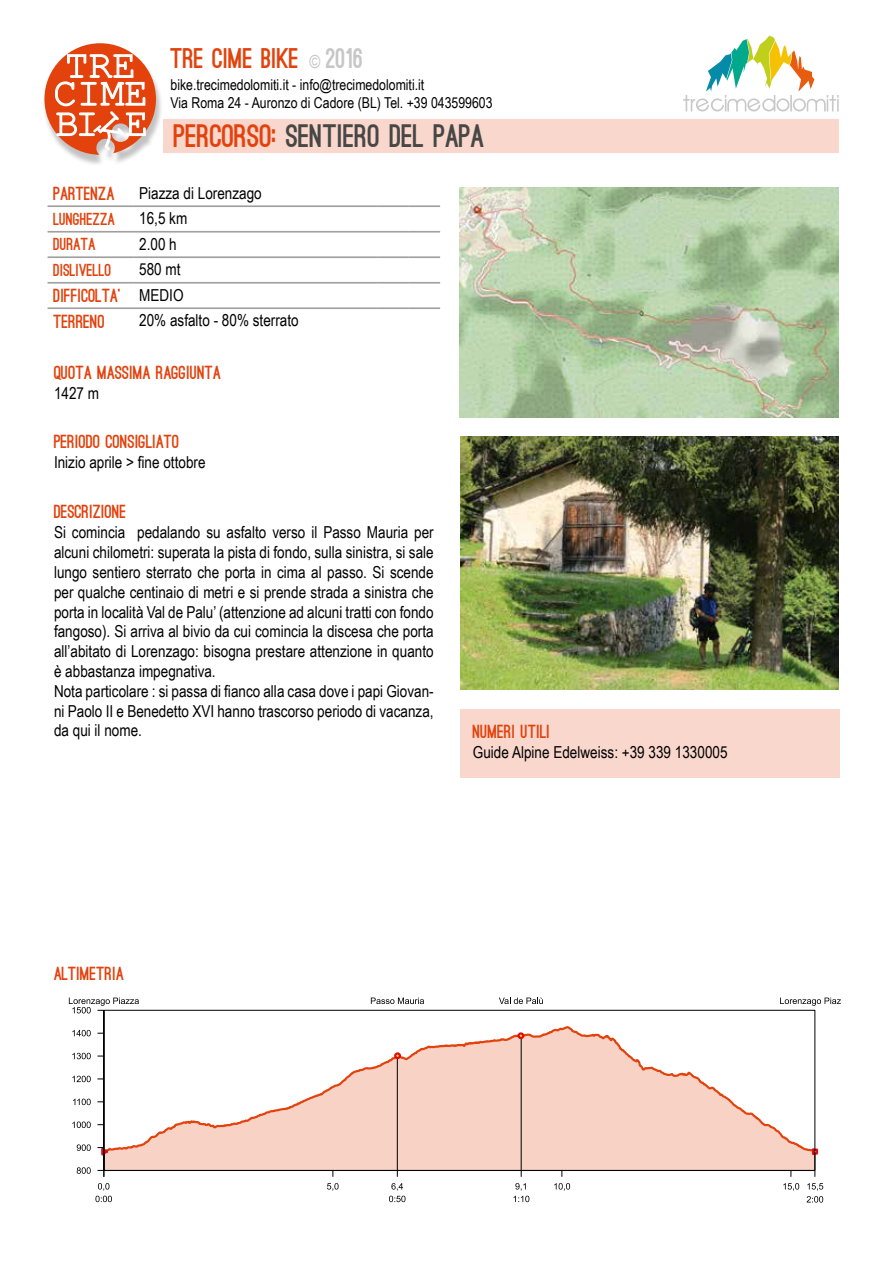
<style>
.page{position:relative;width:893px;height:1263px;background:#fff}
.page>*{position:absolute;margin:0;border:0;box-sizing:border-box;transform-origin:0 0}
.t1{font:900 30.9px "Ostrich Sans";color:#474746}
.t2{font:900 27px "Ostrich Sans";color:#e3420d}
.t3{font:900 18px/25.5px "Ostrich Sans";color:#e3420d}
.t4{font:16.5px/19.8px "Arial Narrow";color:#000}
.t5{font:900 16.5px "Ostrich Sans";color:#e3420d}
.t6{font:15px/18px "Arial Narrow";color:#000}
.s1{font-family:"Arial Narrow";font-weight:400;font-style:italic;font-size:18px;color:#c6c6c6}
.s2{color:#c6c6c6}
.s3{color:#e3420d}
.s4{font-family:"Arial Narrow";font-weight:400;font-size:16.5px;color:#000}
</style>
<div class="page">
<div style="left:43px;top:47px;width:120px;height:119px;background:#000;opacity:.24"></div>
<svg style="left:44px;top:43px;width:112px;height:111px"></svg>
<div style="left:163px;top:119px;width:676px;height:34px;background:#f9d7cc"></div>
<svg style="left:683px;top:35px;width:156px;height:77px"></svg>
<div style="left:460px;top:709px;width:380px;height:68px;background:#f9d7cc"></div>
<img style="left:459px;top:187px;width:379px;height:231px">
<img style="left:460px;top:437px;width:379px;height:253px">
<hr style="left:48px;top:206px;width:85px;height:1px;background:#9d9d9c">
<hr style="left:133px;top:206px;width:245px;height:1px;background:#9d9d9c">
<hr style="left:378px;top:206px;width:30px;height:1px;background:#9d9d9c">
<hr style="left:408px;top:206px;width:32px;height:1px;background:#9d9d9c">
<hr style="left:48px;top:231px;width:85px;height:1px;background:#9d9d9c">
<hr style="left:48px;top:232px;width:85px;height:1px;background:#9d9d9c">
<hr style="left:133px;top:231px;width:245px;height:1px;background:#9d9d9c">
<hr style="left:133px;top:232px;width:245px;height:1px;background:#9d9d9c">
<hr style="left:378px;top:231px;width:30px;height:1px;background:#9d9d9c">
<hr style="left:378px;top:232px;width:30px;height:1px;background:#9d9d9c">
<hr style="left:408px;top:231px;width:32px;height:1px;background:#9d9d9c">
<hr style="left:408px;top:232px;width:32px;height:1px;background:#9d9d9c">
<hr style="left:48px;top:257px;width:85px;height:1px;background:#9d9d9c">
<hr style="left:133px;top:257px;width:245px;height:1px;background:#9d9d9c">
<hr style="left:378px;top:257px;width:30px;height:1px;background:#9d9d9c">
<hr style="left:408px;top:257px;width:32px;height:1px;background:#9d9d9c">
<hr style="left:48px;top:282px;width:85px;height:1px;background:#9d9d9c">
<hr style="left:48px;top:283px;width:85px;height:1px;background:#9d9d9c">
<hr style="left:133px;top:282px;width:245px;height:1px;background:#9d9d9c">
<hr style="left:133px;top:283px;width:245px;height:1px;background:#9d9d9c">
<hr style="left:378px;top:282px;width:30px;height:1px;background:#9d9d9c">
<hr style="left:378px;top:283px;width:30px;height:1px;background:#9d9d9c">
<hr style="left:408px;top:282px;width:32px;height:1px;background:#9d9d9c">
<hr style="left:408px;top:283px;width:32px;height:1px;background:#9d9d9c">
<hr style="left:48px;top:308px;width:85px;height:1px;background:#9d9d9c">
<hr style="left:133px;top:308px;width:245px;height:1px;background:#9d9d9c">
<hr style="left:378px;top:308px;width:30px;height:1px;background:#9d9d9c">
<hr style="left:408px;top:308px;width:32px;height:1px;background:#9d9d9c">
<hr style="left:397px;top:1056px;width:1px;height:121px;background:#000">
<hr style="left:521px;top:1035px;width:1px;height:142px;background:#000">
<svg style="left:814px;top:1148px;width:4px;height:29px"></svg>
<svg style="left:77px;top:1167px;width:14px;height:7px"></svg>
<svg style="left:77px;top:1144px;width:14px;height:7px"></svg>
<svg style="left:72px;top:1121px;width:19px;height:7px"></svg>
<svg style="left:73px;top:1099px;width:18px;height:6px"></svg>
<svg style="left:72px;top:1076px;width:19px;height:6px"></svg>
<svg style="left:72px;top:1053px;width:19px;height:6px"></svg>
<svg style="left:72px;top:1030px;width:19px;height:6px"></svg>
<svg style="left:327px;top:1183px;width:12px;height:8px"></svg>
<svg style="left:554px;top:1183px;width:16px;height:8px"></svg>
<svg style="left:783px;top:1183px;width:16px;height:8px"></svg>
<svg style="left:103px;top:1009px;width:713px;height:162px"></svg>
<svg style="left:97px;top:1145px;width:13px;height:32px"></svg>
<svg style="left:95px;top:1183px;width:17px;height:19px"></svg>
<svg style="left:389px;top:1183px;width:16px;height:19px"></svg>
<svg style="left:513px;top:1183px;width:16px;height:19px"></svg>
<svg style="left:807px;top:1183px;width:16px;height:19px"></svg>
<svg style="left:371px;top:997px;width:53px;height:7px"></svg>
<svg style="left:499px;top:997px;width:44px;height:7px"></svg>
<svg style="left:69px;top:997px;width:70px;height:16px"></svg>
<svg style="left:780px;top:997px;width:61px;height:9px"></svg>
<h2 class="t2" style="left:171px;top:48px;width:194px">TRE CIME BIKE <span class="s1">©</span> <span class="s2">2016</span></h2>
<p class="t6" style="left:171px;top:76px;width:323px">bike.trecimedolomiti.it - info@trecimedolomiti.it<br>Via Roma 24 - Auronzo di Cadore (BL) Tel. +39 043599603</p>
<h1 class="t1" style="left:174px;top:125px;width:312px"><span class="s3">PERCORSO:</span> SENTIERO DEL PAPA</h1>
<p class="t3" style="left:54px;top:182px;width:63px">PARTENZA</p>
<p class="t4" style="left:139px;top:183px;width:124px">Piazza di Lorenzago</p>
<p class="t5" style="left:54px;top:212px;width:63px">LUNGHEZZA</p>
<p class="t4" style="left:139px;top:208px;width:50px">16,5 km</p>
<p class="t5" style="left:54px;top:238px;width:44px">DURATA</p>
<p class="t4" style="left:139px;top:234px;width:39px">2.00 h</p>
<p class="t5" style="left:54px;top:263px;width:59px">DISLIVELLO</p>
<p class="t4" style="left:139px;top:259px;width:43px">580 mt</p>
<p class="t3" style="left:54px;top:284px;width:131px">DIFFICOLTA’ <span class="s4">MEDIO<br></span>TERRENO</p>
<p class="t4" style="left:139px;top:310px;width:161px">20% asfalto - 80% sterrato</p>
<p class="t3" style="left:54px;top:361px;width:169px">QUOTA MASSIMA RAGGIUNTA</p>
<p class="t4" style="left:54px;top:383px;width:47px">1427 m</p>
<p class="t3" style="left:54px;top:430px;width:127px">PERIODO CONSIGLIATO</p>
<p class="t4" style="left:54px;top:452px;width:153px">Inizio aprile &gt; fine ottobre</p>
<p class="t3" style="left:54px;top:500px;width:74px">DESCRIZIONE</p>
<p class="t4" style="left:54px;top:522px;width:381px">Si comincia pedalando su asfalto verso il Passo Mauria per alcuni chilometri: superata la pista di fondo, sulla sinistra, si sale lungo sentiero sterrato che porta in cima al passo. Si scende per qualche centinaio di metri e si prende strada a sinistra che porta in località Val de Palu’ (attenzione ad alcuni tratti con fondo fangoso). Si arriva al bivio da cui comincia la discesa che porta all’abitato di Lorenzago: bisogna prestare attenzione in quanto è abbastanza impegnativa.<br>Nota particolare : si passa di fianco alla casa dove i papi Giovan&shy;ni Paolo II e Benedetto XVI hanno trascorso periodo di vacanza, da qui il nome.</p>
<p class="t3" style="left:473px;top:719px;width:79px">NUMERI UTILI</p>
<p class="t4" style="left:473px;top:742px;width:256px">Guide Alpine Edelweiss: +39 339 1330005</p>
<p class="t3" style="left:54px;top:961px;width:71px">ALTIMETRIA</p>
</div>
